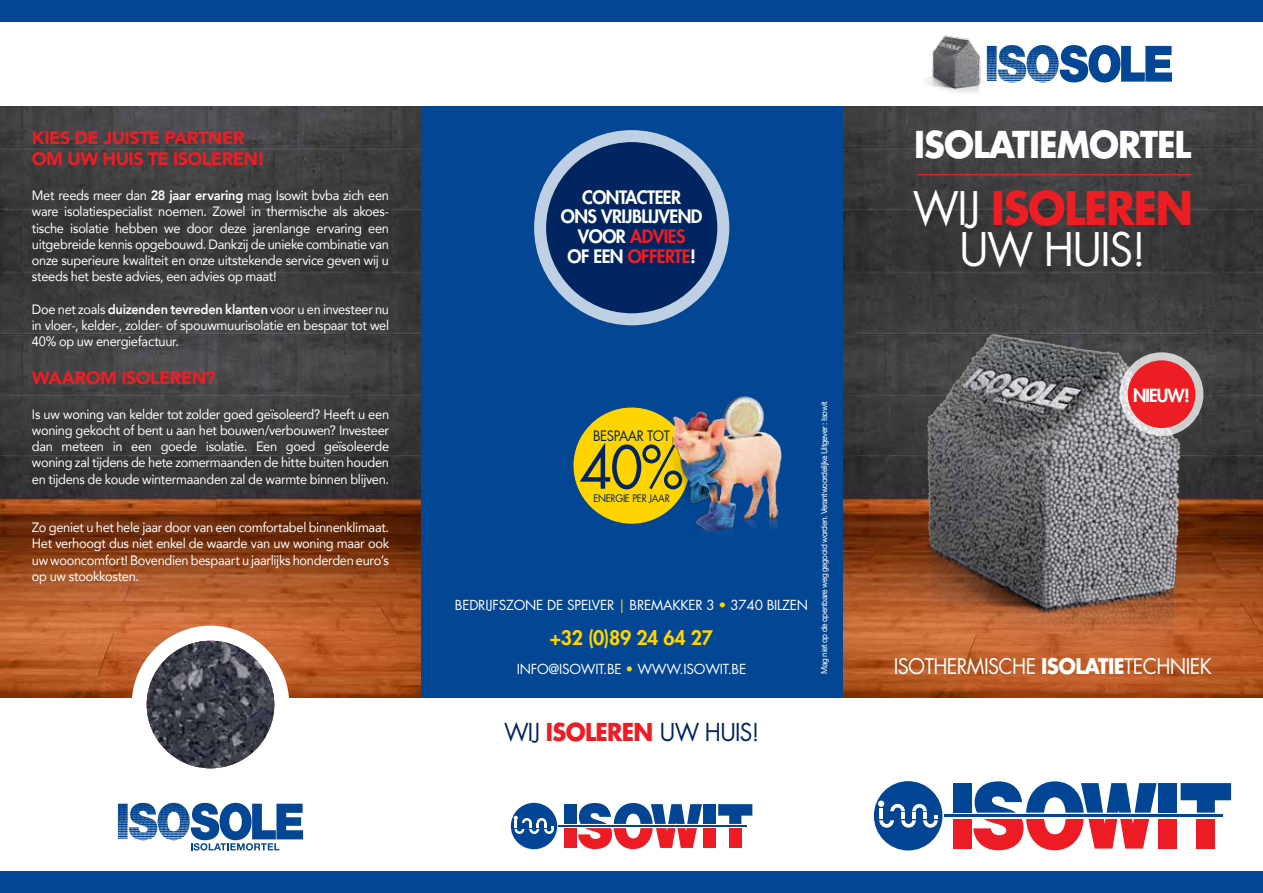
<style>
.page{position:relative;width:1263px;height:893px;background:#fff}
.page>*{position:absolute;margin:0;border:0;box-sizing:border-box;transform-origin:0 0}
.t1{font:57.6px "Futura Std";color:#002561;scale:.94 1}
.t2{font:45px/41.2px "Futura Std";letter-spacing:-.03em;color:#fff;text-align:center;scale:.94 1}
.t3{font:700 36px "Futura Std";letter-spacing:-.03em;color:#fff;scale:.94 1}
.t4{font:24px "Futura Std";letter-spacing:-.03em;color:#002561;scale:.94 1}
.t5{font:21px "Futura Std";letter-spacing:-.03em;color:#fff;scale:.94 1}
.t6{font:800 19.5px "Futura Std";letter-spacing:-.015em;color:#ffd400}
.t7{font:900 18px/21.6px "Avenir";letter-spacing:-.03em;color:#ed1d24}
.t8{font:800 18px/19.8px "Futura Std";letter-spacing:-.03em;color:#fff;text-align:center}
.t9{font:800 17.7px "Futura Std";letter-spacing:-.05em;color:#fff}
.t10{font:13.95px "Futura Std";letter-spacing:-.03em;color:#002561;scale:.94 1}
.t11{font:13.5px/16.2px "Avenir";letter-spacing:-.025em;color:#fff;text-align:justify;scale:.95 1}
.t12{font:13.5px "Futura Std";letter-spacing:-.015em;color:#fff}
.t13{font:10.05px "Futura Std";letter-spacing:-.03em;color:#002561;scale:.94 1}
.t14{font:8.25px "Helvetica Neue";letter-spacing:-.05em;color:#fff}
.s1{font-weight:800}
.s2{color:#ed1d24}
.s3{color:#ffd400}
.s4{font-weight:700;color:#ed1d24}
.s5{font-weight:700}
</style>
<div class="page">
<div style="left:0;top:0;width:1263px;height:21px;background:#034694"></div>
<div style="left:0;top:872px;width:1263px;height:21px;background:#034694"></div>
<div style="left:1159px;top:783px;width:18px;height:30px;background:#014594"></div>
<svg style="left:975px;top:793px;width:180px;height:20px"></svg>
<div style="left:953px;top:783px;width:18px;height:30px;background:#014594"></div>
<div style="left:1159px;top:819px;width:18px;height:29px;background:#ed1b23"></div>
<div style="left:953px;top:819px;width:18px;height:29px;background:#ed1b23"></div>
<div style="left:1197px;top:819px;width:18px;height:29px;background:#ed1b23"></div>
<svg style="left:1180px;top:793px;width:51px;height:20px"></svg>
<svg style="left:973px;top:819px;width:176px;height:31px"></svg>
<hr style="left:944px;top:815px;width:278px;height:2px;background:#014594">
<div style="left:874px;top:781px;width:68px;height:69px;background:#014594;border-radius:50%"></div>
<div style="left:878px;top:800px;width:6px;height:7px;background:#fff;border-radius:50%"></div>
<svg style="left:879px;top:804px;width:59px;height:24px"></svg>
<img style="left:842px;top:106px;width:421px;height:221px">
<img style="left:0;top:106px;width:421px;height:591px">
<img style="left:833px;top:327px;width:430px;height:466px">
<div style="left:421px;top:106px;width:421px;height:591px;background:#034694"></div>
<svg style="left:534px;top:130px;width:195px;height:195px;fill:#bfd0e4"></svg>
<div style="left:546px;top:142px;width:171px;height:171px;background:#002561;border-radius:50%"></div>
<div style="left:573px;top:407px;width:117px;height:117px;background:#ffd400;border-radius:50%"></div>
<img style="left:647px;top:396px;width:135px;height:136px">
<div style="left:703px;top:804px;width:13px;height:20px;background:#014594"></div>
<div style="left:564px;top:804px;width:13px;height:20px;background:#014594"></div>
<div style="left:703px;top:828px;width:13px;height:20px;background:#ed1b23"></div>
<div style="left:564px;top:828px;width:13px;height:20px;background:#ed1b23"></div>
<div style="left:729px;top:828px;width:12px;height:20px;background:#ed1b23"></div>
<svg style="left:718px;top:804px;width:34px;height:20px"></svg>
<svg style="left:578px;top:803px;width:124px;height:46px"></svg>
<hr style="left:558px;top:825px;width:188px;height:2px;background:#014594">
<div style="left:511px;top:803px;width:46px;height:46px;background:#014594;border-radius:50%"></div>
<svg style="left:514px;top:816px;width:40px;height:18px"></svg>
<div style="left:132px;top:626px;width:157px;height:157px;border:30px solid #fff;border-radius:50%"></div>
<svg style="left:118px;top:803px;width:185px;height:47px"></svg>
<svg style="left:1001px;top:45px;width:171px;height:38px"></svg>
<img style="left:147px;top:641px;width:127px;height:127px;border-radius:64px">
<div style="left:1120px;top:352px;width:83px;height:84px;border:16px solid #fff;border-radius:50%"></div>
<div style="left:1128px;top:360px;width:67px;height:68px;background:#ed1d24;border-radius:50%"></div>
<hr style="left:917px;top:174px;width:274px;height:1px;background:#ed1d24">
<img style="left:914px;top:35px;width:87px;height:88px">
<h3 class="t7" style="left:32px;top:126px;width:235px">KIES DE JUISTE PARTNER<br>OM UW HUIS TE ISOLEREN!</h3>
<p class="t11" style="left:32px;top:187px;width:377px">Met reeds meer dan <span class="s1">28 jaar ervaring</span> mag Isowit bvba zich een ware isolatiespecialist noemen. Zowel in thermische als akoes&shy;tische isolatie hebben we door deze jarenlange ervaring een uitgebreide kennis opgebouwd. Dankzij de unieke combinatie van onze superieure kwaliteit en onze uitstekende service geven wij u steeds het beste advies, een advies op maat!</p>
<p class="t11" style="left:32px;top:300px;width:377px">Doe net zoals <span class="s1">duizenden tevreden klanten</span> voor u en investeer nu in vloer-, kelder-, zolder- of spouwmuurisolatie en bespaar tot wel 40% op uw energiefactuur.</p>
<h3 class="t7" style="left:32px;top:366px;width:185px">WAAROM ISOLEREN?</h3>
<p class="t11" style="left:32px;top:405px;width:377px">Is uw woning van kelder tot zolder goed geïsoleerd? Heeft u een woning gekocht of bent u aan het bouwen/verbouwen? Investeer dan meteen in een goede isolatie. Een goed geïsoleerde woning zal tijdens de hete zomermaanden de hitte buiten houden en tijdens de koude wintermaanden zal de warmte binnen blijven.</p>
<p class="t11" style="left:32px;top:519px;width:377px">Zo geniet u het hele jaar door van een comfortabel binnenklimaat.<br>Het verhoogt dus niet enkel de waarde van uw woning maar ook uw wooncomfort! Bovendien bespaart u jaarlijks honderden euro’s op uw stookkosten.</p>
<h3 class="t8" style="left:561px;top:187px;width:143px">CONTACTEER<br>ONS VRIJBLIJVEND<br>VOOR <span class="s2">ADVIES<br></span>OF EEN <span class="s2">OFFERTE</span>!</h3>
<p class="t10" style="left:593px;top:427px;width:83px">BESPAAR TOT</p>
<h1 class="t1" style="left:579px;top:431px;width:113px">40%</h1>
<p class="t13" style="left:593px;top:492px;width:83px">ENERGIE PER JAAR</p>
<p class="t12" style="left:455px;top:596px;width:355px">BEDRIJFSZONE DE SPELVER <span class="s3">|</span> BREMAKKER 3 <span class="s3">•</span> 3740 BILZEN</p>
<h3 class="t6" style="left:550px;top:625px;width:165px">+32 (0)89 24 64 27</h3>
<p class="t12" style="left:517px;top:660px;width:231px">INFO@ISOWIT.BE <span class="s3">•</span> WWW.ISOWIT.BE</p>
<p class="t14" style="left:818px;top:674px;width:274px;rotate:-90deg">Mag niet op de openbare weg gegooid worden. Verantwoordelijke Uitgever : Isowit</p>
<h3 class="t4" style="left:504px;top:717px;width:273px">WIJ <span class="s4">ISOLEREN</span> UW HUIS!</h3>
<h3 class="t3" style="left:914px;top:120px;width:296px">ISOLATIEMORTEL</h3>
<h2 class="t2" style="left:913px;top:188px;width:300px">WIJ <span class="s4">ISOLEREN<br></span>UW HUIS!</h2>
<h3 class="t9" style="left:1133px;top:384px;width:58px">NIEUW!</h3>
<h3 class="t5" style="left:894px;top:652px;width:340px">ISOTHERMISCHE <span class="s5">ISOLATIE</span>TECHNIEK</h3>
</div>
